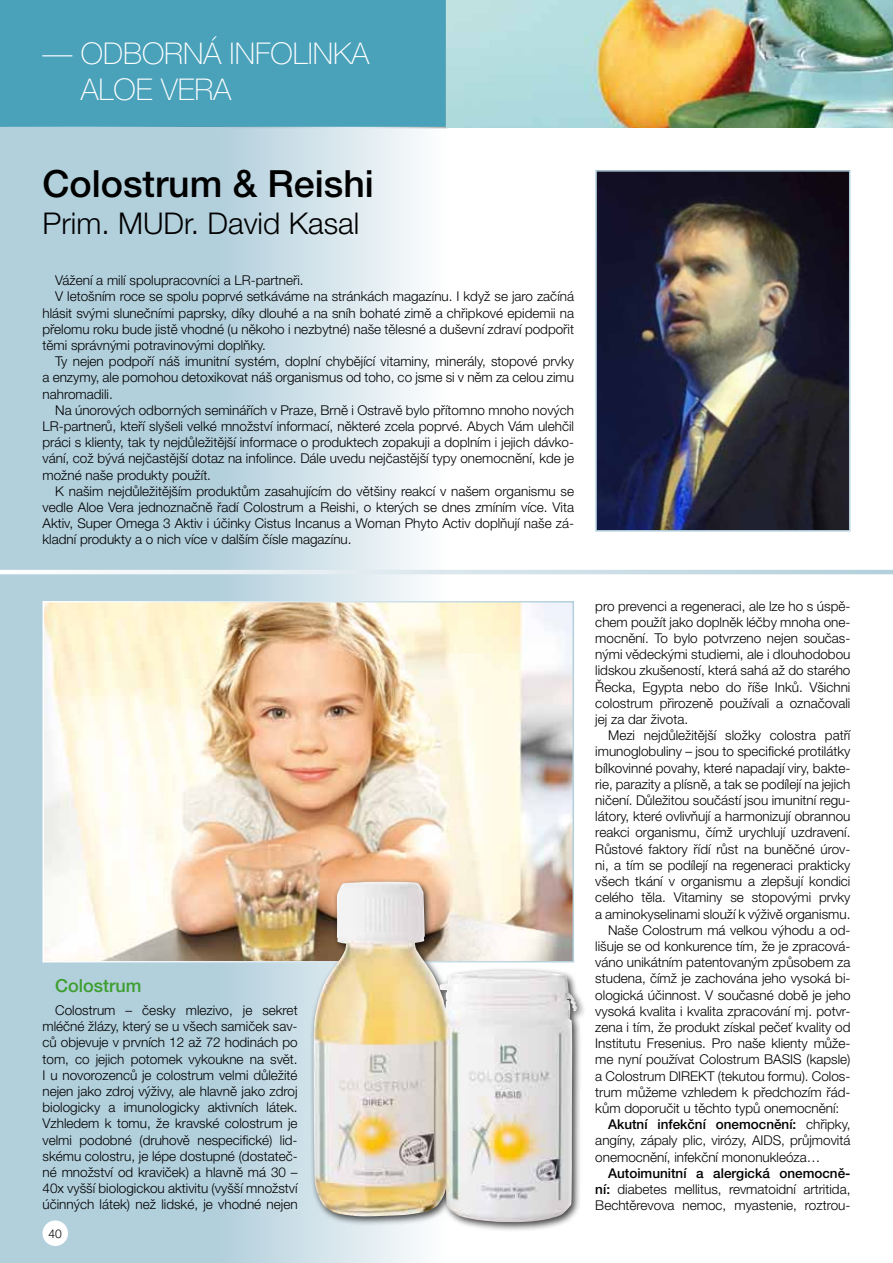
<style>
.page{position:relative;width:893px;height:1263px;background:#fff}
.page>*{position:absolute;margin:0;border:0;box-sizing:border-box;transform-origin:0 0}
.t1{font:500 37.5px "Helvetica Neue LT Pro";color:#000}
.t2{font:100 30px/36px "Helvetica Neue LT Pro";color:#fff}
.t3{font:300 30px "Helvetica Neue LT Pro";color:#000}
.t4{font:500 18px "Helvetica Neue LT Pro";color:#3d9f2f}
.t5{font:300 13.5px/16.2px "Helvetica Neue LT Pro";color:#000;text-align:justify}
.t6{font:500 13.5px "Helvetica Neue LT Pro";color:#000}
.t7{font:300 12px "Helvetica Neue LT Pro";color:#000}
.s1{font-weight:300}
.s2{font-weight:500}
</style>
<div class="page">
<div style="left:0;top:0;width:446px;height:128px;background:#49a1ba"></div>
<img style="left:446px;top:0;width:447px;height:128px">
<svg style="left:0;top:128px;width:446px;height:1135px;background:#c0d8e2"></svg>
<div style="left:43px;top:1220px;width:25px;height:26px;background:#fff;border-radius:50%"></div>
<img style="left:598px;top:173px;width:249px;height:355px">
<div style="left:595px;top:170px;width:255px;height:361px;border:2px solid #b2cfdc"></div>
<img style="left:46px;top:604px;width:525px;height:355px">
<div style="left:43px;top:601px;width:531px;height:361px;border:2px solid #fff"></div>
<svg style="left:0;top:570px;width:893px;height:4px"></svg>
<div style="left:309px;top:877px;width:277px;height:354px;background:#000;opacity:.75"></div>
<img style="left:314px;top:882px;width:263px;height:340px">
<h2 class="t2" style="left:81px;top:35px;width:287px;text-indent:-38px">–– ODBORNÁ IN FOLIN KA<br>ALOE VERA</h2>
<h1 class="t1" style="left:43px;top:161px;width:333px">Colostrum &amp; Reishi</h1>
<h2 class="t3" style="left:43px;top:205px;width:318px">Prim. MUDr. David Kasal</h2>
<p class="t5" style="left:55px;top:272px;width:250px">Vážení a milí spolupracovníci a LR-partneři.</p>
<p class="t5" style="left:55px;top:288px;width:520px">V letošním roce se spolu poprvé setkáváme na stránkách magazínu. I když se jaro začíná</p>
<p class="t5" style="left:43px;top:304px;width:533px">hlásit svými slunečními paprsky, díky dlouhé a na sníh bohaté zimě a chřipkové epidemii na</p>
<p class="t5" style="left:43px;top:321px;width:533px">přelomu roku bude jistě vhodné (u někoho i nezbytné) naše tělesné a duševní zdraví podpořit</p>
<p class="t5" style="left:43px;top:337px;width:225px">těmi správnými potravinovými doplňky.</p>
<p class="t5" style="left:55px;top:353px;width:520px">Ty nejen podpoří náš imunitní systém, doplní chybějící vitaminy, minerály, stopové prvky</p>
<p class="t5" style="left:43px;top:369px;width:533px">a enzymy, ale pomohou detoxikovat náš organismus od toho, co jsme si v něm za celou zimu</p>
<p class="t5" style="left:43px;top:385px;width:72px">nahromadili.</p>
<p class="t5" style="left:55px;top:402px;width:520px">Na únorových odborných seminářích v Praze, Brně i Ostravě bylo přítomno mnoho nových</p>
<p class="t5" style="left:43px;top:418px;width:533px">LR-partnerů, kteří slyšeli velké množství informací, některé zcela poprvé. Abych Vám ulehčil</p>
<p class="t5" style="left:43px;top:434px;width:533px">práci s klienty, tak ty nejdůležitější informace o produktech zopakuji a doplním i jejich dávko-</p>
<p class="t5" style="left:43px;top:450px;width:533px">vání, což bývá nejčastější dotaz na infolince. Dále uvedu nejčastější typy onemocnění, kde je</p>
<p class="t5" style="left:43px;top:466px;width:170px">možné naše produkty použít.</p>
<p class="t5" style="left:55px;top:483px;width:520px">K našim nejdůležitějším produktům zasahujícím do většiny reakcí v našem organismu se</p>
<p class="t5" style="left:43px;top:499px;width:533px">vedle Aloe Vera jednoznačně řadí Colostrum a Reishi, o kterých se dnes zmíním více. Vita</p>
<p class="t5" style="left:43px;top:515px;width:533px">Aktiv, Super Omega 3 Aktiv i účinky Cistus Incanus a Woman Phyto Activ doplňují naše zá-</p>
<p class="t5" style="left:43px;top:531px;width:311px">kladní produkty a o nich více v dalším čísle magazínu.</p>
<h3 class="t4" style="left:55px;top:975px;width:88px">Colostrum</h3>
<p class="t5" style="left:43px;top:1002px;width:257px;text-indent:13px">Colostrum – česky mlezivo, je sekret mléčné žlázy, který se u všech samiček sav&shy;ců objevuje v prvních 12 až 72 hodinách po tom, co jejich potomek vykoukne na svět.<br>I u novorozenců je colostrum velmi důležité nejen jako zdroj výživy, ale hlavně jako zdroj biologicky a imunologicky aktivních látek.<br>Vzhledem k tomu, že kravské colostrum je velmi podobné (druhově nespecifické) lid&shy;skému colostru, je lépe dostupné (dostateč&shy;né množství od kraviček) a hlavně má 30 – 40x vyšší biologickou aktivitu (vyšší množství účinných látek) než lidské, je vhodné nejen</p>
<p class="t7" style="left:49px;top:1226px;width:15px">40</p>
<p class="t5" style="left:595px;top:597px;width:257px">pro prevenci a regeneraci, ale lze ho s úspě&shy;chem použít jako doplněk léčby mnoha one&shy;mocnění. To bylo potvrzeno nejen součas&shy;nými vědeckými studiemi, ale i dlouhodobou lidskou zkušeností, která sahá až do starého Řecka, Egypta nebo do říše Inků. Všichni colostrum přirozeně používali a označovali jej za dar života.</p>
<p class="t5" style="left:608px;top:727px;width:244px">Mezi nejdůležitější složky colostra patří</p>
<p class="t5" style="left:595px;top:743px;width:257px">imunoglobuliny – jsou to specifické protilátky</p>
<p class="t5" style="left:595px;top:759px;width:257px">bílkovinné povahy, které napadají viry, bakte-</p>
<p class="t5" style="left:595px;top:776px;width:257px">rie, parazity a plísně, a tak se podílejí na jejich</p>
<p class="t5" style="left:595px;top:792px;width:257px">ničení. Důležitou součástí jsou imunitní regu-</p>
<p class="t5" style="left:595px;top:808px;width:257px">látory, které ovlivňují a harmonizují obrannou</p>
<p class="t5" style="left:595px;top:824px;width:257px">reakci organismu, čímž urychlují uzdravení.</p>
<p class="t5" style="left:595px;top:840px;width:257px">Růstové faktory řídí růst na buněčné úrov-</p>
<p class="t5" style="left:595px;top:857px;width:257px">ni, a tím se podílejí na regeneraci prakticky</p>
<p class="t5" style="left:595px;top:873px;width:257px">všech tkání v organismu a zlepšují kondici</p>
<p class="t5" style="left:595px;top:889px;width:257px">celého těla. Vitaminy se stopovými prvky</p>
<p class="t5" style="left:595px;top:905px;width:257px">a aminokyselinami slouží k výživě organismu.</p>
<p class="t5" style="left:608px;top:921px;width:244px">Naše Colostrum má velkou výhodu a od-</p>
<p class="t5" style="left:595px;top:938px;width:257px">lišuje se od konkurence tím, že je zpracová-</p>
<p class="t5" style="left:595px;top:954px;width:257px">váno unikátním patentovaným způsobem za</p>
<p class="t5" style="left:595px;top:970px;width:257px">studena, čímž je zachována jeho vysoká bi-</p>
<p class="t5" style="left:595px;top:986px;width:257px">ologická účinnost. V současné době je jeho</p>
<p class="t5" style="left:595px;top:1002px;width:257px">vysoká kvalita i kvalita zpracování mj. potvr-</p>
<p class="t5" style="left:595px;top:1019px;width:257px">zena i tím, že produkt získal pečeť kvality od</p>
<p class="t5" style="left:595px;top:1035px;width:257px">Institutu Fresenius. Pro naše klienty může-</p>
<p class="t5" style="left:595px;top:1051px;width:257px">me nyní používat Colostrum Basis (kapsle)</p>
<p class="t5" style="left:595px;top:1067px;width:257px">a Colostrum Direkt (tekutou formu). Colos-</p>
<p class="t5" style="left:595px;top:1083px;width:257px">trum můžeme vzhledem k předchozím řád-</p>
<p class="t5" style="left:595px;top:1100px;width:246px">kům doporučit u těchto typů onemocnění:</p>
<p class="t6" style="left:608px;top:1116px;width:244px">Akutní infekční onemocnění: <span class="s1">chřipky,</span></p>
<p class="t5" style="left:595px;top:1132px;width:257px">angíny, zápaly plic, virózy, AI DS, průjmovitá</p>
<p class="t5" style="left:595px;top:1148px;width:227px">onemocnění, infekční mononukleóza…</p>
<p class="t5" style="left:595px;top:1164px;width:257px;text-indent:13px"><span class="s2">Autoimunitní a alergická onemocně&shy;ní:</span> diabetes mellitus, revmatoidní artritida, Bechtěrevova nemoc, myastenie, roztrou-</p>
</div>
